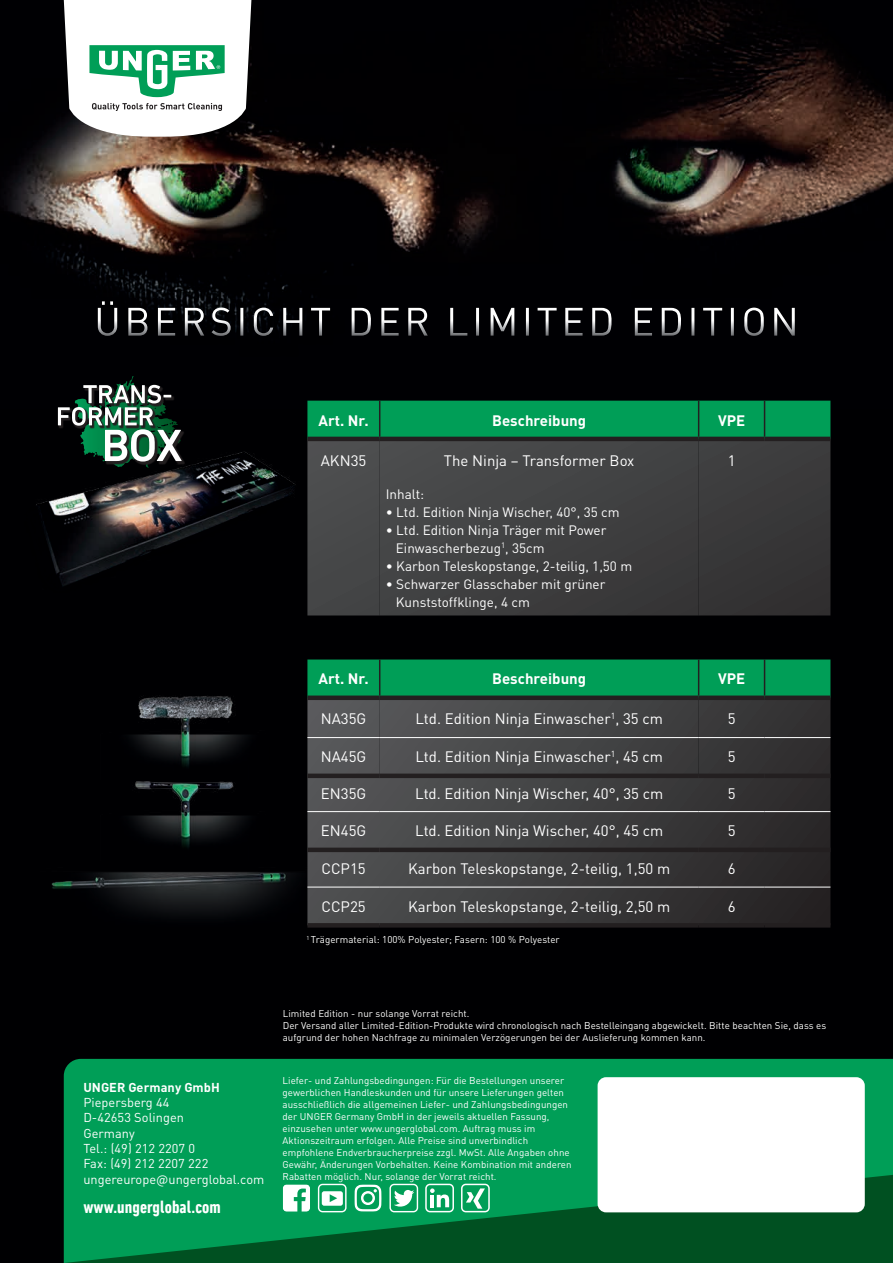
<style>
.page{position:relative;width:893px;height:1263px;background:#fff}
.page>*{position:absolute;margin:0;border:0;box-sizing:border-box;transform-origin:0 0}
.t1{font:39px "DIN Pro";letter-spacing:.09em;color:#fff}
.t2{font:700 condensed 18px "DIN Next LT Pro";letter-spacing:.005em;color:#fff}
.t3{font:15px "DIN Pro";color:#fff}
.t4{font:700 15px "DIN Pro";color:#fff}
.t5{font:13.5px/18px "DIN Pro";color:#fff}
.t6{font:12.75px/15.3px "DIN Pro";letter-spacing:.005em;color:#fff}
.t7{font:700 12.75px "DIN Pro";letter-spacing:.005em;color:#fff}
.t8{font:9.75px/12px "DIN Pro";letter-spacing:.005em;color:#fff}
</style>
<div class="page">
<div style="left:0;top:476px;width:893px;height:787px;background:#000002"></div>
<div style="left:64px;top:1059px;width:829px;height:116px;background:#009e57"></div>
<img style="left:0;top:0;width:893px;height:476px">
<img style="left:94px;top:780px;width:184px;height:66px">
<img style="left:40px;top:846px;width:292px;height:98px">
<img style="left:94px;top:685px;width:184px;height:95px">
<svg style="left:64px;top:1175px;width:829px;height:88px;background:#00743a"></svg>
<div style="left:598px;top:1077px;width:267px;height:135px;background:#fff;border-radius:8px"></div>
<svg style="left:283px;top:1184px;width:27px;height:28px"></svg>
<svg style="left:318px;top:1184px;width:29px;height:28px"></svg>
<svg style="left:389px;top:1184px;width:29px;height:28px"></svg>
<svg style="left:425px;top:1184px;width:29px;height:28px"></svg>
<svg style="left:461px;top:1184px;width:29px;height:28px"></svg>
<svg style="left:354px;top:1184px;width:28px;height:28px"></svg>
<img style="left:18px;top:401px;width:286px;height:191px">
<svg style="left:105px;top:430px;width:80px;height:35px"></svg>
<svg style="left:58px;top:377px;width:124px;height:84px"></svg>
<svg style="left:64px;top:0;width:187px;height:137px"></svg>
<svg style="left:307px;top:778px;width:523px;height:145px;background:#3d3d3e"></svg>
<svg style="left:307px;top:659px;width:523px;height:114px;background:#2d614b"></svg>
<hr style="left:379px;top:659px;width:1px;height:36px;background:#231f20">
<hr style="left:698px;top:659px;width:1px;height:36px;background:#231f20">
<hr style="left:764px;top:659px;width:1px;height:36px;background:#231f20">
<div style="left:307px;top:695px;width:73px;height:5px;background:#231f20"></div>
<div style="left:380px;top:695px;width:319px;height:5px;background:#231f20"></div>
<div style="left:699px;top:695px;width:66px;height:5px;background:#231f20"></div>
<div style="left:765px;top:695px;width:65px;height:5px;background:#231f20"></div>
<hr style="left:307px;top:737px;width:73px;height:1px;background:#fff">
<hr style="left:699px;top:737px;width:66px;height:1px;background:#fff">
<hr style="left:765px;top:737px;width:65px;height:1px;background:#fff">
<hr style="left:380px;top:737px;width:319px;height:1px;background:#fff">
<hr style="left:307px;top:811px;width:73px;height:1px;background:#fff">
<hr style="left:380px;top:811px;width:319px;height:1px;background:#fff">
<hr style="left:699px;top:811px;width:66px;height:1px;background:#fff">
<hr style="left:765px;top:811px;width:65px;height:1px;background:#fff">
<hr style="left:307px;top:887px;width:73px;height:1px;background:#fff">
<hr style="left:380px;top:887px;width:319px;height:1px;background:#fff">
<hr style="left:699px;top:887px;width:66px;height:1px;background:#fff">
<hr style="left:765px;top:887px;width:65px;height:1px;background:#fff">
<div style="left:307px;top:773px;width:73px;height:5px;background:#231f20"></div>
<div style="left:699px;top:773px;width:66px;height:5px;background:#231f20"></div>
<div style="left:765px;top:773px;width:65px;height:5px;background:#231f20"></div>
<div style="left:380px;top:773px;width:319px;height:5px;background:#231f20"></div>
<hr style="left:307px;top:848px;width:73px;height:4px;background:#231f20">
<hr style="left:380px;top:848px;width:319px;height:4px;background:#231f20">
<hr style="left:699px;top:848px;width:66px;height:4px;background:#231f20">
<hr style="left:765px;top:848px;width:65px;height:4px;background:#231f20">
<hr style="left:307px;top:923px;width:73px;height:4px;background:#231f20">
<hr style="left:380px;top:923px;width:319px;height:4px;background:#231f20">
<hr style="left:699px;top:923px;width:66px;height:4px;background:#231f20">
<hr style="left:765px;top:923px;width:65px;height:4px;background:#231f20">
<div style="left:307px;top:401px;width:523px;height:36px;background:#009e57"></div>
<svg style="left:307px;top:441px;width:523px;height:174px;background:#3d3c3e"></svg>
<svg style="left:380px;top:441px;width:319px;height:174px;background:#404142"></svg>
<hr style="left:379px;top:401px;width:1px;height:36px;background:#231f20">
<hr style="left:698px;top:401px;width:1px;height:36px;background:#231f20">
<hr style="left:764px;top:401px;width:1px;height:36px;background:#231f20">
<hr style="left:307px;top:437px;width:73px;height:4px;background:#231f20">
<hr style="left:380px;top:437px;width:319px;height:4px;background:#231f20">
<hr style="left:699px;top:437px;width:66px;height:4px;background:#231f20">
<hr style="left:765px;top:437px;width:65px;height:4px;background:#231f20">
<h1 class="t1" style="left:94px;top:295px;width:706px">ÜBERSICHT DER LIMITED EDITION</h1>
<h3 class="t4" style="left:318px;top:410px;width:52px">Art. Nr.</h3>
<h3 class="t4" style="left:492px;top:410px;width:95px">Beschreibung</h3>
<h3 class="t4" style="left:718px;top:410px;width:29px">VPE</h3>
<h3 class="t3" style="left:321px;top:450px;width:47px">AKN35</h3>
<h3 class="t3" style="left:444px;top:450px;width:192px">The Ninja – Transformer Box</h3>
<h3 class="t3" style="left:728px;top:450px;width:9px">1</h3>
<h3 class="t5" style="left:386px;top:484px;width:40px">Inhalt:</h3>
<h3 class="t5" style="left:386px;top:502px;width:235px">• Ltd. Edition Ninja Wischer, 40°, 35 cm</h3>
<h3 class="t5" style="left:396px;top:520px;width:212px;text-indent:-10px">• Ltd. Edition Ninja Träger mit Power<br>Einwascherbezug<sup>1</sup>, 35cm</h3>
<h3 class="t5" style="left:386px;top:556px;width:248px">• Karbon Teleskopstange, 2-teilig, 1,50 m</h3>
<h3 class="t5" style="left:396px;top:574px;width:211px;text-indent:-10px">• Schwarzer Glasschaber mit grüner<br>Kunststoffklinge, 4 cm</h3>
<h3 class="t4" style="left:318px;top:669px;width:52px">Art. Nr.</h3>
<h3 class="t4" style="left:492px;top:669px;width:95px">Beschreibung</h3>
<h3 class="t4" style="left:718px;top:669px;width:29px">VPE</h3>
<h3 class="t3" style="left:321px;top:708px;width:47px">NA35G</h3>
<h3 class="t3" style="left:415px;top:708px;width:249px">Ltd. Edition Ninja Einwascher<sup>1</sup>, 35 cm</h3>
<h3 class="t3" style="left:728px;top:708px;width:9px">5</h3>
<h3 class="t3" style="left:321px;top:747px;width:47px">NA45G</h3>
<h3 class="t3" style="left:415px;top:747px;width:249px">Ltd. Edition Ninja Einwascher<sup>1</sup>, 45 cm</h3>
<h3 class="t3" style="left:728px;top:747px;width:9px">5</h3>
<h3 class="t3" style="left:321px;top:784px;width:47px">EN35G</h3>
<h3 class="t3" style="left:415px;top:784px;width:250px">Ltd. Edition Ninja Wischer, 40°, 35 cm</h3>
<h3 class="t3" style="left:728px;top:784px;width:9px">5</h3>
<h3 class="t3" style="left:321px;top:821px;width:47px">EN45G</h3>
<h3 class="t3" style="left:415px;top:821px;width:250px">Ltd. Edition Ninja Wischer, 40°, 45 cm</h3>
<h3 class="t3" style="left:728px;top:821px;width:9px">5</h3>
<h3 class="t3" style="left:321px;top:858px;width:46px">CCP15</h3>
<h3 class="t3" style="left:408px;top:858px;width:264px">Karbon Teleskopstange, 2-teilig, 1,50 m</h3>
<h3 class="t3" style="left:728px;top:858px;width:9px">6</h3>
<h3 class="t3" style="left:321px;top:896px;width:46px">CCP25</h3>
<h3 class="t3" style="left:408px;top:896px;width:264px">Karbon Teleskopstange, 2-teilig, 2,50 m</h3>
<h3 class="t3" style="left:728px;top:896px;width:9px">6</h3>
<p class="t8" style="left:306px;top:933px;width:255px"><sup>1</sup> Trägermaterial: 100% Polyester; Fasern: 100 % Polyester</p>
<h3 class="t7" style="left:83px;top:1078px;width:138px">UNGER Germany GmbH</h3>
<h3 class="t6" style="left:83px;top:1094px;width:183px">Piepersberg 44<br>D-42653 Solingen<br>Germany<br>Tel.: (49) 212 2207 0<br>Fax: (49) 212 2207 222 ungereurope@ungerglobal.com</h3>
<h2 class="t2" style="left:83px;top:1196px;width:139px">www.ungerglobal.com</h2>
<p class="t8" style="left:283px;top:1007px;width:545px">Limited Edition - nur solange Vorrat reicht.<br>Der Versand aller Limited-Edition-Produkte wird chronologisch nach Bestelleingang abgewickelt. Bitte beachten Sie, dass es aufgrund der hohen Nachfrage zu minimalen Verzögerungen bei der Auslieferung kommen kann.</p>
<p class="t8" style="left:283px;top:1074px;width:290px">Liefer- und Zahlungsbedingungen: Für die Bestellungen unserer gewerblichen Handleskunden und für unsere Lieferungen gelten ausschließlich die allgemeinen Liefer- und Zahlungsbedingungen der UNGER Germany GmbH in der jeweils aktuellen Fassung, einzusehen unter www.ungerglobal.com. Auftrag muss im Aktionszeitraum erfolgen. Alle Preise sind unverbindlich empfohlene Endverbraucherpreise zzgl. MwSt. Alle Angaben ohne Gewähr, Änderungen Vorbehalten. Keine Kombination mit anderen Rabatten möglich. Nur, solange der Vorrat reicht.</p>
</div>
